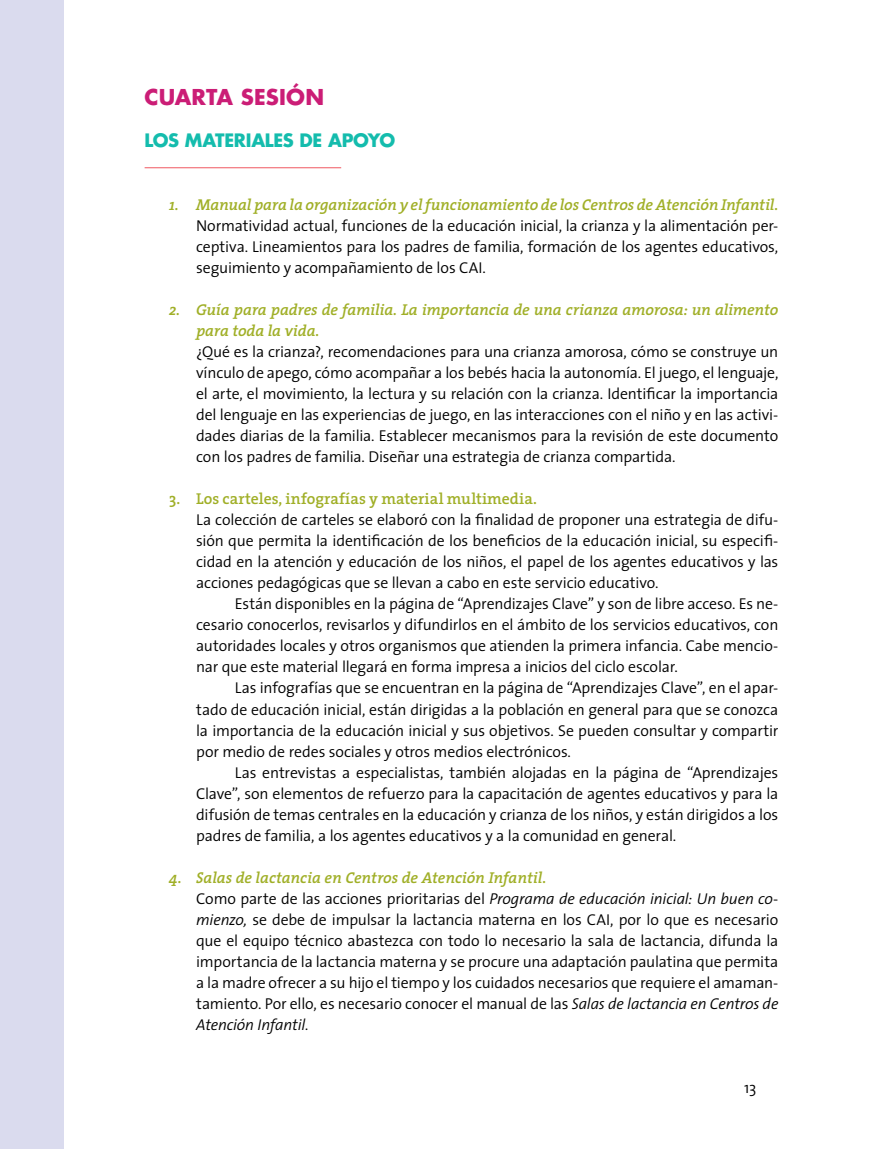
<style>
.page{position:relative;width:872px;height:1149px;background:#fff}
.page>*{position:absolute;margin:0;border:0;box-sizing:border-box;transform-origin:0 0}
.t1{font:700 21.3px "Futura Std";letter-spacing:.01em;color:#cb1d76}
.t2{font:700 18px "Futura Std";letter-spacing:-.02em;color:#14bcad}
.t3{font:300 15.75px/21px "The Sans";letter-spacing:-.01em;color:#000;text-align:justify}
.t4{font:italic 600 15.75px/21px "The Serif";letter-spacing:-.01em;color:#a0af27}
.t5{font:600 15.75px "The Serif";color:#a0af27}
.s1{font-style:italic}
</style>
<div class="page">
<div style="left:0;top:0;width:63px;height:1148px;background:#dadbee"></div>
<hr style="left:145px;top:167px;width:196px;height:1px;background:#f05861">
<h1 class="t1" style="left:145px;top:83px;width:181px">CUARTA SESIÓN</h1>
<p class="t2" style="left:145px;top:128px;width:252px">LOS MATERIALES DE APOYO</p>
<p class="t4" style="left:169px;top:194px;width:611px">1. Manual para la organización y el funcionamiento de los Centros de Atención Infantil.</p>
<p class="t3" style="left:196px;top:215px;width:584px">Normatividad actual, funciones de la educación inicial, la crianza y la alimentación per&shy;ceptiva. Lineamientos para los padres de familia, formación de los agentes educativos, seguimiento y acompañamiento de los CAI.</p>
<p class="t4" style="left:196px;top:299px;width:584px;text-indent:-27px">2. Guía para padres de familia. La importancia de una crianza amorosa: un alimento para toda la vida.</p>
<p class="t3" style="left:196px;top:341px;width:584px">¿Qué es la crianza?, recomendaciones para una crianza amorosa, cómo se construye un vínculo de apego, cómo acompañar a los bebés hacia la autonomía. El juego, el lenguaje, el arte, el movimiento, la lectura y su relación con la crianza. Identificar la importancia del lenguaje en las experiencias de juego, en las interacciones con el niño y en las activi&shy;dades diarias de la familia. Establecer mecanismos para la revisión de este documento con los padres de familia. Diseñar una estrategia de crianza compartida.</p>
<p class="t5" style="left:169px;top:485px;width:369px">3. Los carteles, infografías y material multimedia.</p>
<p class="t3" style="left:196px;top:509px;width:584px">La colección de carteles se elaboró con la finalidad de proponer una estrategia de difu&shy;sión que permita la identificación de los beneficios de la educación inicial, su especifi&shy;cidad en la atención y educación de los niños, el papel de los agentes educativos y las acciones pedagógicas que se llevan a cabo en este servicio educativo.</p>
<p class="t3" style="left:196px;top:593px;width:584px;text-indent:39px">Están disponibles en la página de “Aprendizajes Clave” y son de libre acceso. Es ne&shy;cesario conocerlos, revisarlos y difundirlos en el ámbito de los servicios educativos, con autoridades locales y otros organismos que atienden la primera infancia. Cabe mencio&shy;nar que este material llegará en forma impresa a inicios del ciclo escolar.</p>
<p class="t3" style="left:196px;top:677px;width:584px;text-indent:39px">Las infografías que se encuentran en la página de “Aprendizajes Clave”, en el apar&shy;tado de educación inicial, están dirigidas a la población en general para que se conozca la importancia de la educación inicial y sus objetivos. Se pueden consultar y compartir por medio de redes sociales y otros medios electrónicos.</p>
<p class="t3" style="left:196px;top:761px;width:584px;text-indent:39px">Las entrevistas a especialistas, también alojadas en la página de “Aprendizajes Clave”, son elementos de refuerzo para la capacitación de agentes educativos y para la difusión de temas centrales en la educación y crianza de los niños, y están dirigidos a los padres de familia, a los agentes educativos y a la comunidad en general.</p>
<p class="t4" style="left:169px;top:866px;width:379px">4. Salas de lactancia en Centros de Atención Infantil.</p>
<p class="t3" style="left:196px;top:887px;width:584px">Como parte de las acciones prioritarias del <span class="s1">Programa de educación inicial: Un buen co&shy;mienzo,</span> se debe de impulsar la lactancia materna en los CAI, por lo que es necesario que el equipo técnico abastezca con todo lo necesario la sala de lactancia, difunda la importancia de la lactancia materna y se procure una adaptación paulatina que permita a la madre ofrecer a su hijo el tiempo y los cuidados necesarios que requiere el amaman&shy;tamiento. Por ello, es necesario conocer el manual de las <span class="s1">Salas de lactancia en Centros de Atención Infantil.</span></p>
<p class="t3" style="left:744px;top:1076px;width:14px">13</p>
</div>
